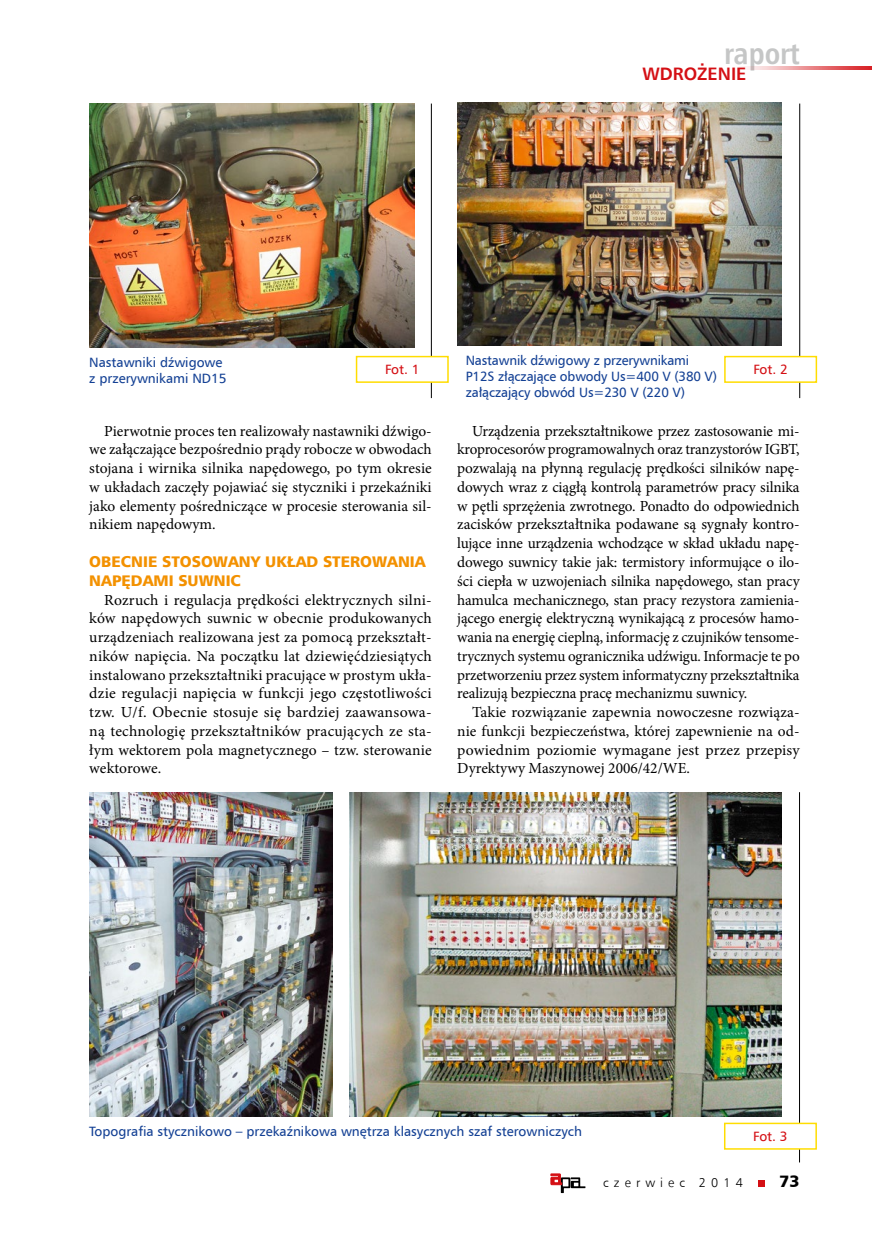
<style>
.page{position:relative;width:872px;height:1234px;background:#fff}
.page>*{position:absolute;margin:0;border:0;box-sizing:border-box;transform-origin:0 0}
.t1{font:700 30px "Humnst 777 Cn EU";color:#c5c6c6}
.t2{font:700 18px "Humnst 777 EU";color:#d40f14}
.t3{font:16.5px "Humnst 777 Blk EU";color:#000}
.t4{font:15.3px/18.8px "Minion Pro";color:#000;text-align:justify}
.t5{font:15.3px/18.8px "Humnst 777 Blk EU";color:#f39100}
.t6{font:13.5px/16.2px "Humnst 777 EU";color:#134094}
.t7{font:13.5px "Humnst 777 EU";letter-spacing:-.01em;color:#d40f14}
.t8{font:12.75px "Humnst 777 Lt EU";letter-spacing:.4em;color:#000}
</style>
<div class="page">
<svg style="left:551px;top:1173px;width:34px;height:19px"></svg>
<div style="left:758px;top:1179px;width:7px;height:6px;background:#d40f14"></div>
<img style="left:744px;top:66px;width:128px;height:3px">
<img style="left:89px;top:103px;width:325px;height:244px">
<img style="left:457px;top:102px;width:325px;height:243px">
<img style="left:89px;top:792px;width:243px;height:323px">
<img style="left:350px;top:792px;width:432px;height:323px">
<hr style="left:431px;top:103px;width:1px;height:295px;background:#000">
<hr style="left:799px;top:103px;width:1px;height:295px;background:#000">
<div style="left:356px;top:356px;width:92px;height:26px;background:#fff"></div>
<div style="left:356px;top:356px;width:93px;height:27px;border:2px solid #fd0"></div>
<div style="left:725px;top:356px;width:91px;height:26px;background:#fff"></div>
<div style="left:724px;top:356px;width:93px;height:27px;border:2px solid #fd0"></div>
<hr style="left:799px;top:792px;width:1px;height:370px;background:#000">
<div style="left:724px;top:1123px;width:92px;height:25px;background:#fff"></div>
<div style="left:724px;top:1122px;width:93px;height:27px;border:2px solid #fd0"></div>
<h1 class="t1" style="left:724px;top:34px;width:77px">raport</h1>
<p class="t2" style="left:642px;top:62px;width:106px">WDROŻENIE</p>
<p class="t6" style="left:89px;top:354px;width:139px">Nastawniki dźwigowe z przerywnikami ND15</p>
<p class="t6" style="left:466px;top:351px;width:253px">Nastawnik dźwigowy z przerywnikami<br>P12S złączające obwody Us=400 V (380 V) załączający obwód Us=230 V (220 V)</p>
<p class="t7" style="left:385px;top:361px;width:36px">Fot. 1</p>
<p class="t7" style="left:753px;top:361px;width:36px">Fot. 2</p>
<p class="t4" style="left:89px;top:421px;width:344px;text-indent:15px">Pierwotnie proces ten realizowały nastawniki dźwigo&shy;we załączające bezpośrednio prądy robocze w obwodach stojana i wirnika silnika napędowego, po tym okresie w układach zaczęły pojawiać się styczniki i przekaźniki jako elementy pośredniczące w procesie sterowania sil&shy;nikiem napędowym.</p>
<p class="t5" style="left:89px;top:552px;width:338px">OBECNIE STOSOWANY UKŁAD STEROWANIA<br>NAPĘDAMI SUWNIC</p>
<p class="t4" style="left:89px;top:590px;width:344px;text-indent:15px">Rozruch i regulacja prędkości elektrycznych silni&shy;ków napędowych suwnic w obecnie produkowanych urządzeniach realizowana jest za pomocą przekształt&shy;ników napięcia. Na początku lat dziewięćdziesiątych instalowano przekształtniki pracujące w prostym ukła&shy;dzie regulacji napięcia w funkcji jego częstotliwości tzw. U/f. Obecnie stosuje się bardziej zaawansowa&shy;ną technologię przekształtników pracujących ze sta&shy;łym wektorem pola magnetycznego – tzw. sterowanie wektorowe.</p>
<p class="t4" style="left:457px;top:421px;width:344px;text-indent:15px">Urządzenia przekształtnikowe przez zastosowanie mi&shy;kroprocesorów programowalnych oraz tranzystorów IGBT, pozwalają na płynną regulację prędkości silników napę&shy;dowych wraz z ciągłą kontrolą parametrów pracy silnika w pętli sprzężenia zwrotnego. Ponadto do odpowiednich zacisków przekształtnika podawane są sygnały kontro&shy;lujące inne urządzenia wchodzące w skład układu napę&shy;dowego suwnicy takie jak: termistory informujące o ilo&shy;ści ciepła w uzwojeniach silnika napędowego, stan pracy hamulca mechanicznego, stan pracy rezystora zamienia&shy;jącego energię elektryczną wynikającą z procesów hamo&shy;wania na energię cieplną, informację z czujników tensome&shy;trycznych systemu ogranicznika udźwigu. Informacje te po przetworzeniu przez system informatyczny przekształtnika realizują bezpieczna pracę mechanizmu suwnicy.</p>
<p class="t4" style="left:457px;top:702px;width:344px;text-indent:15px">Takie rozwiązanie zapewnia nowoczesne rozwiąza&shy;nie funkcji bezpieczeństwa, której zapewnienie na od&shy;powiednim poziomie wymagane jest przez przepisy Dyrektywy Maszynowej 2006/42/WE.</p>
<p class="t6" style="left:89px;top:1122px;width:494px">Topografia stycznikowo – przekaźnikowa wnętrza klasycznych szaf sterowniczych</p>
<p class="t7" style="left:753px;top:1127px;width:36px">Fot. 3</p>
<p class="t8" style="left:603px;top:1174px;width:141px">czerwiec 2014</p>
<p class="t3" style="left:779px;top:1170px;width:22px">73</p>
</div>
